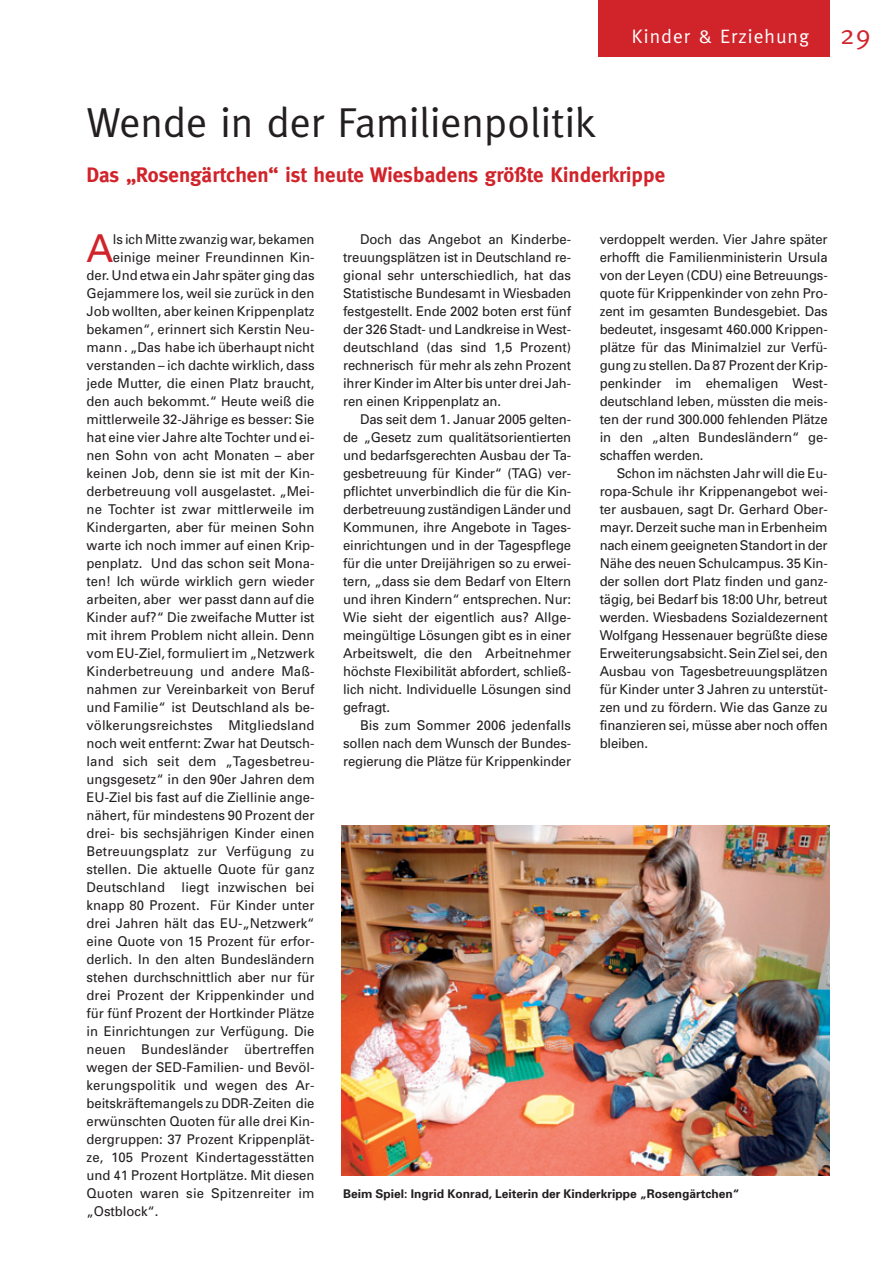
<style>
.page{position:relative;width:893px;height:1263px;background:#fff}
.page>*{position:absolute;margin:0;border:0;box-sizing:border-box;transform-origin:0 0}
.t1{font:42px "Meta";color:#231f20}
.t2{font:38.4px "Univers";color:#d1232a}
.t3{font:700 21px "Meta";color:#d1232a}
.t4{font:19.5px "Meta";letter-spacing:.055em;color:#fff}
.t5{font:13.5px/18px "Univers";color:#231f20;text-align:justify}
.t6{font:700 12px "Univers";color:#231f20}
.s1{font-size:27px;color:#d1232a}
</style>
<div class="page">
<img style="left:342px;top:825px;width:487px;height:350px">
<div style="left:598px;top:0;width:231px;height:56px;background:#d1232a"></div>
<h3 class="t4" style="left:632px;top:29px;width:240px">Kinder &amp; Erziehung <span class="s1">29</span></h3>
<h1 class="t1" style="left:87px;top:106px;width:511px">Wende in der Familienpolitik</h1>
<h3 class="t3" style="left:87px;top:167px;width:580px">Das „Rosengärtchen“ ist heute Wiesbadens größte Kinderkrippe</h3>
<h2 class="t2" style="left:86px;top:234px;width:28px">A</h2>
<p class="t5" style="left:113px;top:231px;width:203px">ls ich Mitte zwanzig war, bekamen</p>
<p class="t5" style="left:113px;top:249px;width:203px">einige meiner Freundinnen Kin-</p>
<p class="t5" style="left:87px;top:267px;width:230px">der. Und etwa ein Jahr später ging das</p>
<p class="t5" style="left:87px;top:285px;width:230px">Gejammere los, weil sie zurück in den</p>
<p class="t5" style="left:87px;top:303px;width:229px">Job wollten, aber keinen Krippenplatz</p>
<p class="t5" style="left:87px;top:321px;width:230px">bekamen“, erinnert sich Kerstin Neu-</p>
<p class="t5" style="left:87px;top:339px;width:229px">mann . „Das habe ich überhaupt nicht</p>
<p class="t5" style="left:87px;top:357px;width:230px">verstanden – ich dachte wirklich, dass</p>
<p class="t5" style="left:87px;top:375px;width:230px">jede Mutter, die einen Platz braucht,</p>
<p class="t5" style="left:87px;top:393px;width:229px">den auch bekommt.“ Heute weiß die</p>
<p class="t5" style="left:87px;top:411px;width:230px">mittlerweile 32-Jährige es besser: Sie</p>
<p class="t5" style="left:87px;top:429px;width:230px">hat eine vier Jahre alte Tochter und ei-</p>
<p class="t5" style="left:87px;top:447px;width:229px">nen Sohn von acht Monaten – aber</p>
<p class="t5" style="left:87px;top:465px;width:230px">keinen Job, denn sie ist mit der Kin-</p>
<p class="t5" style="left:87px;top:483px;width:229px">derbetreuung voll ausgelastet. „Mei-</p>
<p class="t5" style="left:87px;top:501px;width:230px">ne Tochter ist zwar mittlerweile im</p>
<p class="t5" style="left:87px;top:519px;width:230px">Kindergarten, aber für meinen Sohn</p>
<p class="t5" style="left:87px;top:537px;width:230px">warte ich noch immer auf einen Krip-</p>
<p class="t5" style="left:87px;top:555px;width:230px">penplatz. Und das schon seit Mona-</p>
<p class="t5" style="left:87px;top:573px;width:229px">ten! Ich würde wirklich gern wieder</p>
<p class="t5" style="left:87px;top:591px;width:229px">arbeiten, aber wer passt dann auf die</p>
<p class="t5" style="left:87px;top:609px;width:230px">Kinder auf?“ Die zweifache Mutter ist</p>
<p class="t5" style="left:87px;top:627px;width:230px">mit ihrem Problem nicht allein. Denn</p>
<p class="t5" style="left:87px;top:645px;width:230px">vom EU-Ziel, formuliert im „Netzwerk</p>
<p class="t5" style="left:87px;top:663px;width:230px">Kinderbetreuung und andere Maß-</p>
<p class="t5" style="left:87px;top:681px;width:230px">nahmen zur Vereinbarkeit von Beruf</p>
<p class="t5" style="left:87px;top:699px;width:230px">und Familie“ ist Deutschland als be-</p>
<p class="t5" style="left:87px;top:717px;width:230px">völkerungsreichstes Mitgliedsland</p>
<p class="t5" style="left:87px;top:735px;width:230px">noch weit entfernt: Zwar hat Deutsch-</p>
<p class="t5" style="left:87px;top:753px;width:230px">land sich seit dem „Tagesbetreu-</p>
<p class="t5" style="left:87px;top:771px;width:230px">ungsgesetz“ in den 90er Jahren dem</p>
<p class="t5" style="left:87px;top:789px;width:229px">EU-Ziel bis fast auf die Ziellinie ange-</p>
<p class="t5" style="left:87px;top:807px;width:230px">nähert, für mindestens 90 Prozent der</p>
<p class="t5" style="left:87px;top:825px;width:230px">drei- bis sechsjährigen Kinder einen</p>
<p class="t5" style="left:87px;top:843px;width:230px">Betreuungsplatz zur Verfügung zu</p>
<p class="t5" style="left:87px;top:861px;width:230px">stellen. Die aktuelle Quote für ganz</p>
<p class="t5" style="left:87px;top:879px;width:230px">Deutschland liegt inzwischen bei</p>
<p class="t5" style="left:87px;top:897px;width:230px">knapp 80 Prozent. Für Kinder unter</p>
<p class="t5" style="left:87px;top:915px;width:230px">drei Jahren hält das EU-„Netzwerk“</p>
<p class="t5" style="left:87px;top:933px;width:230px">eine Quote von 15 Prozent für erfor-</p>
<p class="t5" style="left:87px;top:951px;width:229px">derlich. In den alten Bundesländern</p>
<p class="t5" style="left:87px;top:969px;width:230px">stehen durchschnittlich aber nur für</p>
<p class="t5" style="left:87px;top:987px;width:230px">drei Prozent der Krippenkinder und</p>
<p class="t5" style="left:87px;top:1005px;width:230px">für fünf Prozent der Hortkinder Plätze</p>
<p class="t5" style="left:87px;top:1023px;width:230px">in Einrichtungen zur Verfügung. Die</p>
<p class="t5" style="left:87px;top:1041px;width:230px">neuen Bundesländer übertreffen</p>
<p class="t5" style="left:87px;top:1059px;width:230px">wegen der SED-Familien- und Bevöl-</p>
<p class="t5" style="left:87px;top:1077px;width:230px">kerungspolitik und wegen des Ar-</p>
<p class="t5" style="left:87px;top:1095px;width:230px">beitskräftemangels zu DDR-Zeiten die</p>
<p class="t5" style="left:87px;top:1113px;width:230px">erwünschten Quoten für alle drei Kin-</p>
<p class="t5" style="left:87px;top:1131px;width:229px">dergruppen: 37 Prozent Krippenplät-</p>
<p class="t5" style="left:87px;top:1149px;width:230px">ze, 105 Prozent Kindertagesstätten</p>
<p class="t5" style="left:87px;top:1167px;width:230px">und 41 Prozent Hortplätze. Mit diesen</p>
<p class="t5" style="left:87px;top:1185px;width:230px">Quoten waren sie Spitzenreiter im</p>
<p class="t5" style="left:87px;top:1203px;width:74px">„Ostblock“.</p>
<p class="t5" style="left:343px;top:231px;width:230px;text-indent:17px">Doch das Angebot an Kinderbe&shy;treuungsplätzen ist in Deutschland re&shy;gional sehr unterschiedlich, hat das Statistische Bundesamt in Wiesbaden festgestellt. Ende 2002 boten erst fünf der 326 Stadt- und Landkreise in West&shy;deutschland (das sind 1,5 Prozent) rechnerisch für mehr als zehn Prozent ihrer Kinder im Alter bis unter drei Jah&shy;ren einen Krippenplatz an.</p>
<p class="t5" style="left:343px;top:411px;width:230px;text-indent:17px">Das seit dem 1. Januar 2005 gelten&shy;de „Gesetz zum qualitätsorientierten und bedarfsgerechten Ausbau der Ta&shy;gesbetreuung für Kinder“ (TAG) ver&shy;pflichtet unverbindlich die für die Kin&shy;derbetreuung zuständigen Länder und Kommunen, ihre Angebote in Tages&shy;einrichtungen und in der Tagespflege für die unter Dreijährigen so zu erwei&shy;tern, „dass sie dem Bedarf von Eltern und ihren Kindern“ entsprechen. Nur:<br>Wie sieht der eigentlich aus? Allge&shy;meingültige Lösungen gibt es in einer Arbeitswelt, die den Arbeitnehmer höchste Flexibilität abfordert, schließ&shy;lich nicht. Individuelle Lösungen sind gefragt.</p>
<p class="t5" style="left:343px;top:717px;width:230px;text-indent:17px">Bis zum Sommer 2006 jedenfalls sollen nach dem Wunsch der Bundes&shy;regierung die Plätze für Krippenkinder</p>
<p class="t5" style="left:600px;top:231px;width:230px">verdoppelt werden. Vier Jahre später erhofft die Familienministerin Ursula von der Leyen (CDU) eine Betreuungs&shy;quote für Krippenkinder von zehn Pro&shy;zent im gesamten Bundesgebiet. Das bedeutet, insgesamt 460.000 Krippen&shy;plätze für das Minimalziel zur Verfü&shy;gung zu stellen. Da 87 Prozent der Krip&shy;penkinder im ehemaligen West&shy;deutschland leben, müssten die meis&shy;ten der rund 300.000 fehlenden Plätze in den „alten Bundesländern“ ge&shy;schaffen werden.</p>
<p class="t5" style="left:600px;top:465px;width:230px;text-indent:17px">Schon im nächsten Jahr will die Eu&shy;ropa-Schule ihr Krippenangebot wei&shy;ter ausbauen, sagt Dr. Gerhard Ober&shy;mayr. Derzeit suche man in Erbenheim nach einem geeigneten Standort in der Nähe des neuen Schulcampus. 35 Kin&shy;der sollen dort Platz finden und ganz&shy;tägig, bei Bedarf bis 18:00 Uhr, betreut werden. Wiesbadens Sozialdezernent Wolfgang Hessenauer begrüßte diese Erweiterungsabsicht. Sein Ziel sei, den Ausbau von Tagesbetreuungsplätzen für Kinder unter 3 Jahren zu unterstüt&shy;zen und zu fördern. Wie das Ganze zu finanzieren sei, müsse aber noch offen bleiben.</p>
<p class="t6" style="left:343px;top:1189px;width:398px">Beim Spiel: Ingrid Konrad, Leiterin der Kinderkrippe „Rosengärtchen“</p>
</div>
